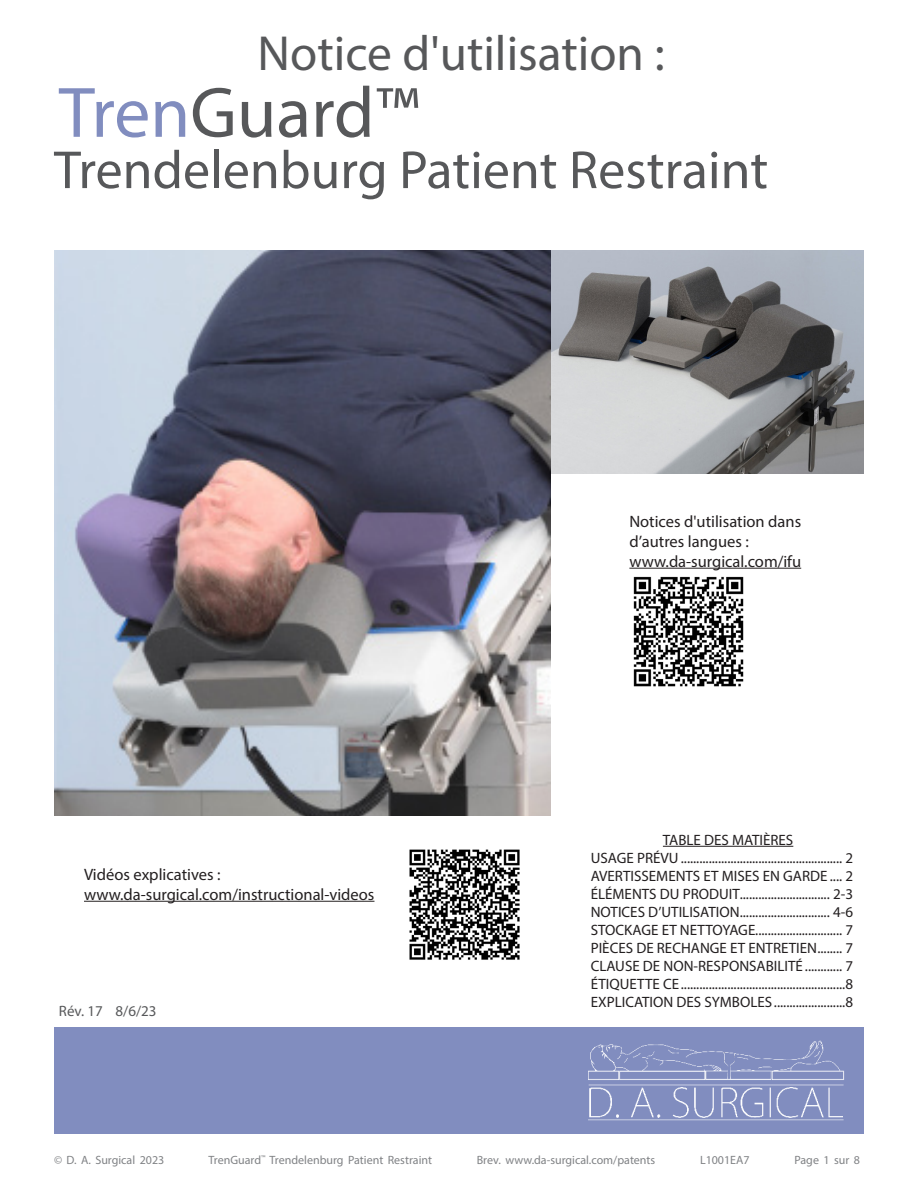
<style>
.page{position:relative;width:918px;height:1188px;background:#fff}
.page>*{position:absolute;margin:0;border:0;box-sizing:border-box;transform-origin:0 0}
.t1{font:72px "Myriad Pro";color:#57585a}
.t2{font:54px "Myriad Pro";color:#57585a}
.t3{font:49.5px "Myriad Pro";color:#57585a}
.t4{font:16.5px/19.8px "Myriad Pro";color:#231f20}
.t5{font:15px "Myriad Pro";color:#231f20}
.t6{font:15px "Myriad Pro";color:#57585a}
.t7{font:12px "Myriad Pro";color:#808285}
.s1{color:#818dbf}
</style>
<div class="page">
<hr style="left:663px;top:846px;width:130px;height:1px;background:#231f20">
<div style="left:54px;top:1027px;width:810px;height:107px;background:#818dbf"></div>
<img style="left:588px;top:1040px;width:256px;height:81px">
<img style="left:551px;top:250px;width:313px;height:223px">
<img style="left:54px;top:250px;width:497px;height:565px">
<hr style="left:629px;top:568px;width:172px;height:1px;background:#231f20">
<img style="left:633px;top:576px;width:111px;height:111px">
<img style="left:409px;top:849px;width:111px;height:111px">
<hr style="left:84px;top:901px;width:290px;height:1px;background:#231f20">
<p class="t3" style="left:258px;top:22px;width:409px">Notice d'utilisation :</p>
<p class="t1" style="left:59px;top:68px;width:362px"><span class="s1">Tren</span>Guard™</p>
<p class="t2" style="left:54px;top:137px;width:716px">Trendelenburg Patient Restraint</p>
<p class="t4" style="left:84px;top:864px;width:138px">Vidéos explicatives :</p>
<p class="t4" style="left:84px;top:884px;width:292px">www.da-surgical.com/instructional-videos</p>
<p class="t6" style="left:59px;top:1002px;width:99px">Rév. 17 8/6/23</p>
<p class="t4" style="left:629px;top:511px;width:173px">Notices d'utilisation dans d’autres langues :</p>
<p class="t4" style="left:629px;top:551px;width:173px">www.da-surgical.com/ifu</p>
<p class="t5" style="left:663px;top:830px;width:132px">TABLE DES MATIÈRES</p>
<p class="t5" style="left:591px;top:848px;width:264px">USAGE PRÉVU.................................................... 2</p>
<p class="t5" style="left:591px;top:866px;width:264px">AVERTISSEMENTS ET MISES EN GARDE .... 2</p>
<p class="t5" style="left:591px;top:884px;width:264px">ÉLÉMENTS DU PRODUIT............................. 2-3</p>
<p class="t5" style="left:591px;top:902px;width:264px">NOTICES D’UTILISATION............................. 4-6</p>
<p class="t5" style="left:591px;top:920px;width:264px">STOCKAGE ET NETTOYAGE............................ 7</p>
<p class="t5" style="left:591px;top:938px;width:264px">PIÈCES DE RECHANGE ET ENTRETIEN........ 7</p>
<p class="t5" style="left:591px;top:956px;width:264px">CLAUSE DE NON-RESPONSABILITÉ ............ 7</p>
<p class="t5" style="left:591px;top:974px;width:264px">ÉTIQUETTE CE.....................................................8</p>
<p class="t5" style="left:591px;top:992px;width:264px">EXPLICATION DES SYMBOLES.......................8</p>
<p class="t7" style="left:54px;top:1152px;width:112px">© D. A. Surgical 2023</p>
<p class="t7" style="left:209px;top:1152px;width:225px">TrenGuard<sup>™</sup> Trendelenburg Patient Restraint</p>
<p class="t7" style="left:477px;top:1152px;width:180px">Brev. www.da-surgical.com/patents</p>
<p class="t7" style="left:700px;top:1152px;width:51px">L1001EA7</p>
<p class="t7" style="left:794px;top:1152px;width:67px">Page 1 sur 8</p>
</div>
